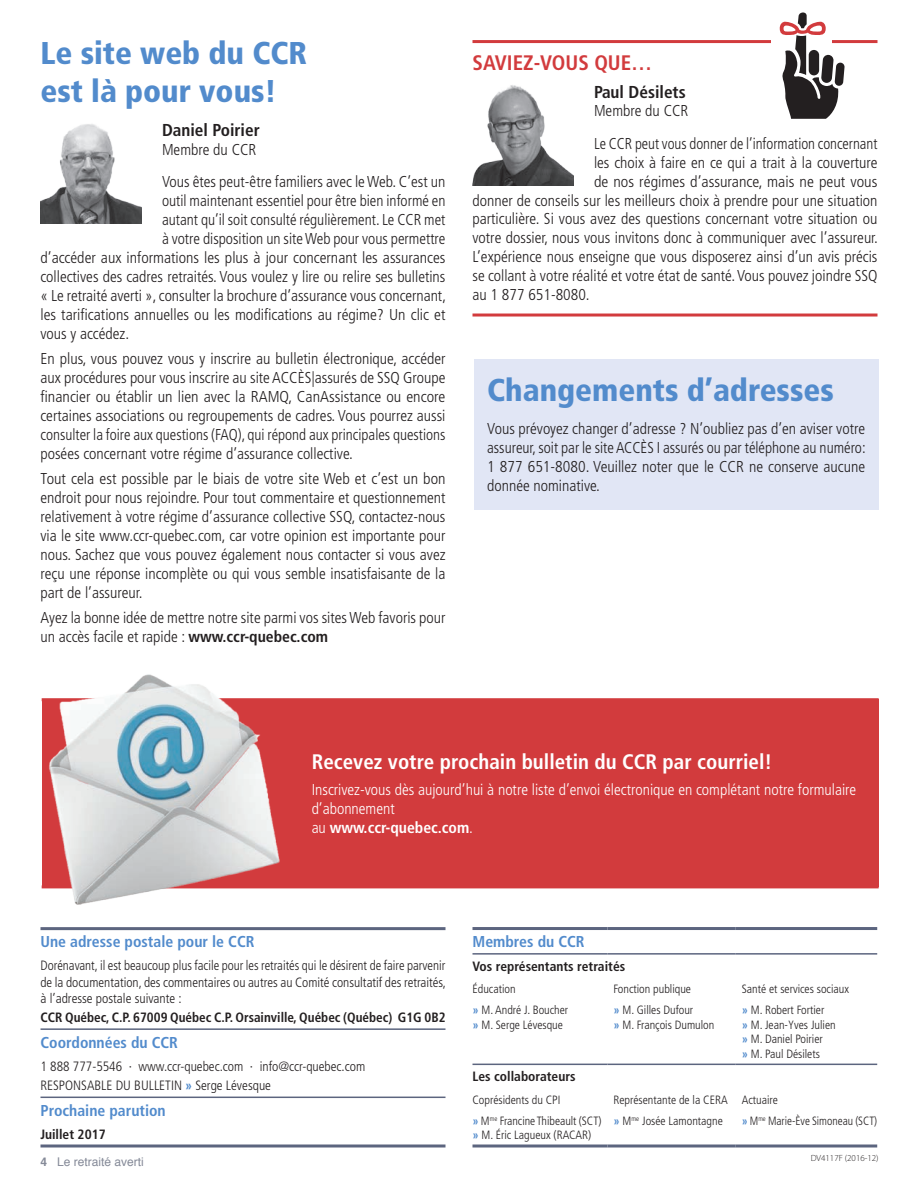
<style>
.page{position:relative;width:918px;height:1188px;background:#fff}
.page>*{position:absolute;margin:0;border:0;box-sizing:border-box;transform-origin:0 0}
.t1{font:900 condensed 31.5px/37.8px "Frutiger LT Std";color:#528bcc}
.t2{font:700 condensed 21px "Frutiger LT Std";color:#fff}
.t3{font:700 condensed 21px "Frutiger LT Std";color:#d23b3d}
.t4{font:700 condensed 17.25px "Frutiger LT Std";color:#231f20}
.t5{font:300 condensed 15.75px/18.9px "Frutiger LT Std";color:#231f20}
.t6{font:300 condensed 15.75px/18.9px "Frutiger LT Std";color:#fff}
.t7{font:700 condensed 15.75px "Frutiger LT Std";color:#528bcc}
.t8{font:300 condensed 13.5px/16.2px "Frutiger LT Std";color:#231f20;text-align:justify;scale:.96 1}
.t9{font:700 condensed 13.5px "Frutiger LT Std";color:#231f20}
.t10{font:300 condensed 13.5px/19.5px "Frutiger LT Std";color:#231f20}
.t11{font:300 condensed 12px/21.1px "Frutiger LT Std";color:#231f20}
.t12{font:12px "Helvetica";color:#858a98}
.t13{font:300 9px "Myriad Pro";color:#231f20}
.s1{font-weight:700}
.s2{font-weight:700;color:#528bcc}
</style>
<div class="page">
<hr style="left:40px;top:927px;width:406px;height:3px;background:#5c657f">
<svg style="left:40px;top:1144px;width:406px;height:4px;background:#848b9e"></svg>
<hr style="left:40px;top:1028px;width:406px;height:2px;background:#5c657f">
<hr style="left:40px;top:1097px;width:406px;height:1px;background:#5c657f">
<hr style="left:472px;top:953px;width:136px;height:2px;background:#5c657f">
<hr style="left:608px;top:953px;width:128px;height:2px;background:#5c657f">
<hr style="left:736px;top:953px;width:141px;height:2px;background:#5c657f">
<hr style="left:472px;top:1064px;width:136px;height:1px;background:#5c657f">
<hr style="left:608px;top:1064px;width:128px;height:1px;background:#5c657f">
<hr style="left:736px;top:1064px;width:141px;height:1px;background:#5c657f">
<hr style="left:472px;top:927px;width:136px;height:3px;background:#5c657f">
<hr style="left:608px;top:927px;width:128px;height:3px;background:#5c657f">
<hr style="left:736px;top:927px;width:141px;height:3px;background:#5c657f">
<svg style="left:472px;top:1144px;width:136px;height:4px"></svg>
<svg style="left:608px;top:1144px;width:128px;height:4px"></svg>
<svg style="left:736px;top:1144px;width:141px;height:4px"></svg>
<img style="left:40px;top:124px;width:102px;height:100px">
<div style="left:474px;top:359px;width:405px;height:151px;background:#e1e6f5"></div>
<hr style="left:472px;top:40px;width:406px;height:3px;background:#d23b3d">
<hr style="left:472px;top:314px;width:406px;height:3px;background:#d23b3d">
<img style="left:472px;top:85px;width:102px;height:101px">
<div style="left:771px;top:39px;width:61px;height:8px;background:#fff"></div>
<svg style="left:780px;top:12px;width:65px;height:107px"></svg>
<div style="left:42px;top:700px;width:837px;height:187px;background:#d23b3d"></div>
<hr style="left:42px;top:698px;width:837px;height:3px;background:#d23b3d">
<hr style="left:42px;top:885px;width:837px;height:3px;background:#d23b3d">
<img style="left:41px;top:674px;width:254px;height:231px">
<h1 class="t1" style="left:40px;top:34px;width:268px">Le site web du CCR est là pour vous!</h1>
<p class="t4" style="left:162px;top:120px;width:99px">Daniel Poirier</p>
<p class="t5" style="left:162px;top:134px;width:285px;line-height:32.4px">Membre du CCR<br>Vous êtes peut-être familiers avec le Web. C’est un</p>
<p class="t5" style="left:162px;top:192px;width:285px">outil maintenant essentiel pour être bien informé en</p>
<p class="t5" style="left:162px;top:211px;width:285px">autant qu’il soit consulté régulièrement. Le CCR met</p>
<p class="t5" style="left:162px;top:229px;width:285px">à votre disposition un site Web pour vous permettre</p>
<p class="t5" style="left:40px;top:248px;width:406px">d’accéder aux informations les plus à jour concernant les assurances</p>
<p class="t5" style="left:40px;top:267px;width:406px">collectives des cadres retraités. Vous voulez y lire ou relire ses bulletins</p>
<p class="t5" style="left:40px;top:286px;width:407px">« Le retraité averti », consulter la brochure d’assurance vous concernant,</p>
<p class="t5" style="left:40px;top:305px;width:407px">les tarifications annuelles ou les modifications au régime? Un clic et</p>
<p class="t5" style="left:40px;top:324px;width:90px">vous y accédez.</p>
<p class="t5" style="left:40px;top:350px;width:407px;text-align:justify">En plus, vous pouvez vous y inscrire au bulletin électronique, accéder aux procédures pour vous inscrire au site ACCÈS|assurés de SSQ Groupe financier ou établir un lien avec la RAMQ, CanAssistance ou encore certaines associations ou regroupements de cadres. Vous pourrez aussi consulter la foire aux questions (FAQ), qui répond aux principales questions posées concernant votre régime d’assurance collective.</p>
<p class="t5" style="left:40px;top:470px;width:407px;text-align:justify">Tout cela est possible par le biais de votre site Web et c’est un bon endroit pour nous rejoindre. Pour tout commentaire et questionnement relativement à votre régime d’assurance collective SSQ, contactez-nous via le site www.ccr-quebec.com, car votre opinion est importante pour nous. Sachez que vous pouvez également nous contacter si vous avez reçu une réponse incomplète ou qui vous semble insatisfaisante de la part de l’assureur.</p>
<p class="t5" style="left:40px;top:609px;width:407px">Ayez la bonne idée de mettre notre site parmi vos sites Web favoris pour un accès facile et rapide : <span class="s1">www.ccr-quebec.com</span></p>
<h2 class="t3" style="left:472px;top:50px;width:181px">SAVIEZ-VOUS QUE…</h2>
<p class="t4" style="left:594px;top:81px;width:93px">Paul Désilets</p>
<p class="t5" style="left:594px;top:95px;width:285px;line-height:32.4px">Membre du CCR<br>Le CCR peut vous donner de l’information concernant</p>
<p class="t5" style="left:594px;top:153px;width:285px">les choix à faire en ce qui a trait à la couverture</p>
<p class="t5" style="left:594px;top:172px;width:285px">de nos régimes d’assurance, mais ne peut vous</p>
<p class="t5" style="left:472px;top:191px;width:407px">donner de conseils sur les meilleurs choix à prendre pour une situation</p>
<p class="t5" style="left:472px;top:210px;width:407px">particulière. Si vous avez des questions concernant votre situation ou</p>
<p class="t5" style="left:472px;top:229px;width:407px">votre dossier, nous vous invitons donc à communiquer avec l’assureur.</p>
<p class="t5" style="left:472px;top:248px;width:407px">L’expérience nous enseigne que vous disposerez ainsi d’un avis précis</p>
<p class="t5" style="left:472px;top:266px;width:407px">se collant à votre réalité et votre état de santé. Vous pouvez joindre SSQ</p>
<p class="t5" style="left:472px;top:285px;width:119px">au 1 877 651-8080.</p>
<h1 class="t1" style="left:487px;top:372px;width:348px">Changements d’adresses</h1>
<p class="t5" style="left:487px;top:419px;width:380px;text-align:justify">Vous prévoyez changer d’adresse ? N’oubliez pas d’en aviser votre assureur, soit par le site ACCÈS I assurés ou par téléphone au numéro:<br>1 877 651-8080. Veuillez noter que le CCR ne conserve aucune donnée nominative.</p>
<h2 class="t2" style="left:312px;top:750px;width:462px">Recevez votre prochain bulletin du CCR par courriel!</h2>
<p class="t6" style="left:312px;top:780px;width:546px">Inscrivez-vous dès aujourd’hui à notre liste d’envoi électronique en complétant notre formulaire d’abonnement<br>au <span class="s1">www.ccr-quebec.com</span>.</p>
<p class="t7" style="left:40px;top:933px;width:216px">Une adresse postale pour le CCR</p>
<p class="t8" style="left:40px;top:958px;width:424px">Dorénavant, il est beaucoup plus facile pour les retraités qui le désirent de faire parvenir de la documentation, des commentaires ou autres au Comité consultatif des retraités, à l’adresse postale suivante :</p>
<p class="t9" style="left:40px;top:1010px;width:407px">CCR Québec, C.P. 67009 Québec C.P. Orsainville, Québec (Québec) G1G 0B2</p>
<p class="t7" style="left:40px;top:1033px;width:139px">Coordonnées du CCR</p>
<p class="t10" style="left:40px;top:1057px;width:326px">1 888 777-5546 · www.ccr-quebec.com · info@ccr-quebec.com<br>RESPONSABLE DU BULLETIN <span class="s2">»</span> Serge Lévesque</p>
<p class="t7" style="left:40px;top:1101px;width:127px">Prochaine parution</p>
<p class="t9" style="left:40px;top:1126px;width:67px">Juillet 2017</p>
<p class="t12" style="left:40px;top:1153px;width:105px"><span class="s1">4</span> Le retraité averti</p>
<p class="t7" style="left:472px;top:932px;width:114px">Membres du CCR</p>
<p class="t9" style="left:472px;top:958px;width:154px">Vos représentants retraités</p>
<p class="t11" style="left:472px;top:979px;width:97px">Éducation<br><span class="s2">»</span> M. André J. Boucher</p>
<p class="t11" style="left:472px;top:1014px;width:92px"><span class="s2">»</span> M. Serge Lévesque</p>
<p class="t11" style="left:614px;top:979px;width:81px">Fonction publique <span class="s2">»</span> M. Gilles Dufour</p>
<p class="t11" style="left:614px;top:1014px;width:102px"><span class="s2">»</span> M. François Dumulon</p>
<p class="t11" style="left:742px;top:979px;width:109px">Santé et services sociaux <span class="s2">»</span> M. Robert Fortier</p>
<p class="t11" style="left:742px;top:1018px;width:95px;line-height:14.4px"><span class="s2">»</span> M. Jean-Yves Julien <span class="s2">»</span> M. Daniel Poirier<br><span class="s2">»</span> M. Paul Désilets</p>
<p class="t9" style="left:472px;top:1069px;width:105px">Les collaborateurs</p>
<p class="t11" style="left:472px;top:1089px;width:131px">Coprésidents du CPI<br><span class="s2">»</span> M<sup>me</sup> Francine Thibeault (SCT)</p>
<p class="t11" style="left:472px;top:1125px;width:120px"><span class="s2">»</span> M. Éric Lagueux (RACAR)</p>
<p class="t11" style="left:614px;top:1089px;width:116px">Représentante de la CERA <span class="s2">»</span> M<sup>me</sup> Josée Lamontagne</p>
<p class="t11" style="left:742px;top:1089px;width:137px">Actuaire<br><span class="s2">»</span> M<sup>me</sup> Marie-Ève Simoneau (SCT)</p>
<p class="t13" style="left:811px;top:1152px;width:69px">DV4117F (2016-12)</p>
</div>
